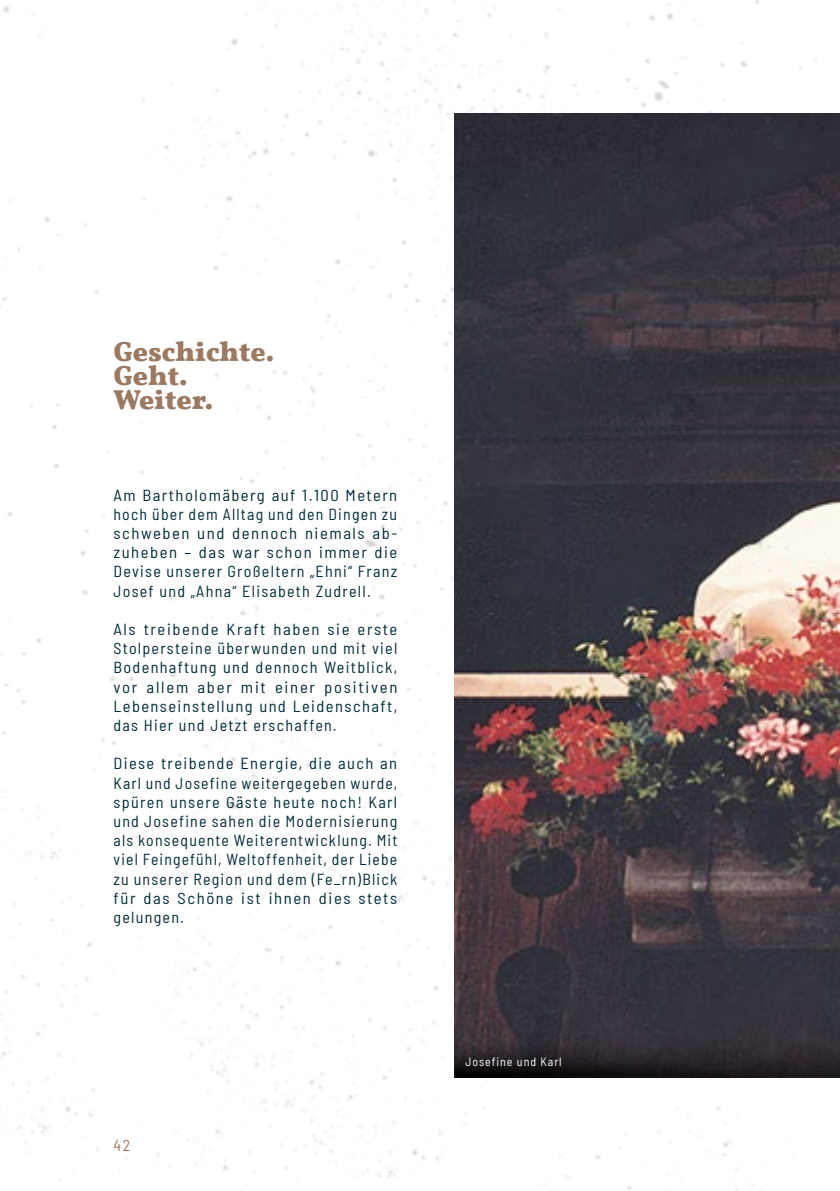
<style>
.page{position:relative;width:840px;height:1191px;background:#fff}
.page>*{position:absolute;margin:0;border:0;box-sizing:border-box;transform-origin:0 0}
.t1{font:700 28px/24px "Vollkorn";color:#9c7a62}
.t2{font:semi-condensed 16px/19.2px "Barlow";letter-spacing:.08em;color:#002d39;text-align:justify;scale:1.04 1}
.t3{font:semi-condensed 16px/19.2px "Barlow";letter-spacing:.08em;color:#002d39;text-align:justify}
.t4{font:semi-condensed 16px "Barlow";color:#9c7a62}
.t5{font:semi-condensed 12px "Barlow";letter-spacing:.08em;color:#fff}
</style>
<div class="page">
<img style="left:0;top:0;width:839px;height:1191px">
<h1 class="t1" style="left:113px;top:340px;width:163px">Geschichte.<br>Geht.<br>Weiter.</h1>
<p class="t2" style="left:113px;top:484px;width:274px">Am Bartholomäberg auf 1.100 Metern hoch über dem Alltag und den Dingen zu schweben und dennoch niemals ab&shy;zuheben – das war schon immer die Devise unserer Großeltern „Ehni“ Franz Josef und „Ahna“ Elisabeth Zudrell.</p>
<p class="t2" style="left:113px;top:618px;width:274px">Als treibende Kraft haben sie erste Stolpersteine überwunden und mit viel Bodenhaftung und dennoch Weitblick, vor allem aber mit einer positiven Lebenseinstellung und Leidenschaft, das Hier und Jetzt erschaffen.</p>
<p class="t3" style="left:113px;top:753px;width:285px">Diese treibende Energie, die auch an Karl und Josefine weitergegeben wurde, spüren unsere Gäste heute noch! Karl und Josefine sahen die Modernisierung als konsequente Weiterentwicklung. Mit viel Feingefühl, Weltoffenheit, der Liebe zu unserer Region und dem (Fe_rn)Blick für das Schöne ist ihnen dies stets gelungen.</p>
<p class="t4" style="left:113px;top:1134px;width:18px">42</p>
<p class="t5" style="left:465px;top:1053px;width:98px">Josefine und Karl</p>
</div>
